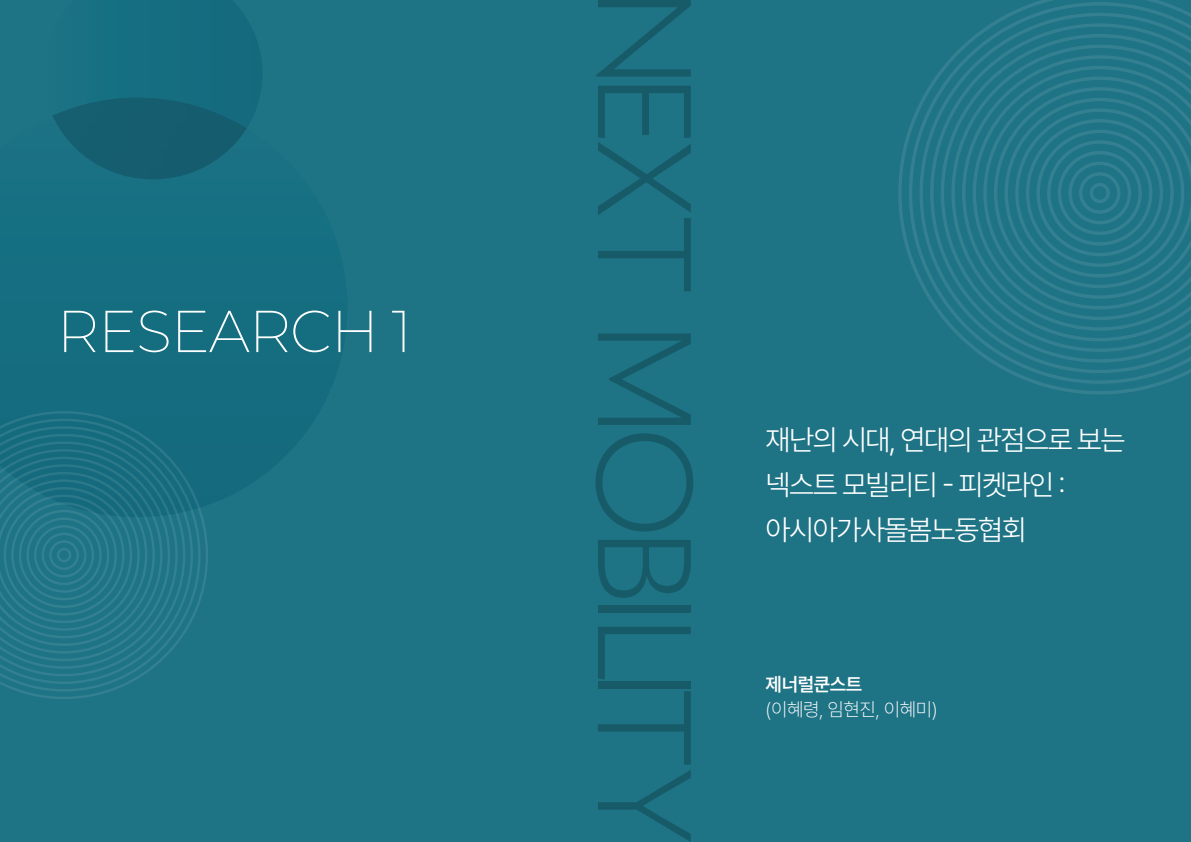
<style>
.page{position:relative;width:1191px;height:842px;background:#1e7385}
.page>*{position:absolute;margin:0;border:0;box-sizing:border-box;transform-origin:0 0}
.t1{font:200 59px "Montserrat";letter-spacing:-.02em;color:#fff}
.t2{font:300 29px/45px "Pretendard";letter-spacing:-.05em;color:#fff}
.t3{font:200 19px "Pretendard";letter-spacing:-.02em;color:#fff}
.t4{font:600 19px "Pretendard";letter-spacing:-.02em;color:#fff}
</style>
<div class="page">
<svg style="left:898px;top:0;width:264px;height:394px"></svg>
<svg style="left:909px;top:2px;width:280px;height:382px"></svg>
<svg style="left:919px;top:13px;width:272px;height:360px"></svg>
<svg style="left:930px;top:23px;width:261px;height:340px"></svg>
<svg style="left:940px;top:34px;width:251px;height:318px"></svg>
<svg style="left:596px;top:0;width:95px;height:77px"></svg>
<svg style="left:598px;top:86px;width:93px;height:205px"></svg>
<svg style="left:598px;top:333px;width:93px;height:92px"></svg>
<svg style="left:595px;top:433px;width:98px;height:98px"></svg>
<svg style="left:598px;top:540px;width:93px;height:58px"></svg>
<div style="left:598px;top:605px;width:93px;height:7px;background:#175b69"></div>
<svg style="left:598px;top:627px;width:93px;height:52px"></svg>
<div style="left:598px;top:681px;width:93px;height:8px;background:#175b69"></div>
<svg style="left:598px;top:691px;width:93px;height:151px"></svg>
<svg style="left:53px;top:97px;width:194px;height:82px"></svg>
<svg style="left:18px;top:411px;width:190px;height:288px"></svg>
<svg style="left:1px;top:419px;width:199px;height:272px"></svg>
<svg style="left:0;top:426px;width:193px;height:258px"></svg>
<svg style="left:0;top:434px;width:185px;height:242px"></svg>
<svg style="left:0;top:441px;width:178px;height:228px"></svg>
<svg style="left:0;top:449px;width:170px;height:212px"></svg>
<h1 class="t1" style="left:57px;top:291px;width:357px">RESEARCH 1</h1>
<p class="t2" style="left:765px;top:417px;width:361px">재난의 시대, 연대의 관점으로 보는 넥스트 모빌리티 - 피켓라인 : 아시아가사돌봄노동협회</p>
<p class="t4" style="left:765px;top:671px;width:98px">제너럴쿤스트</p>
<p class="t3" style="left:765px;top:697px;width:174px">(이혜령, 임현진, 이혜미)</p>
</div>
